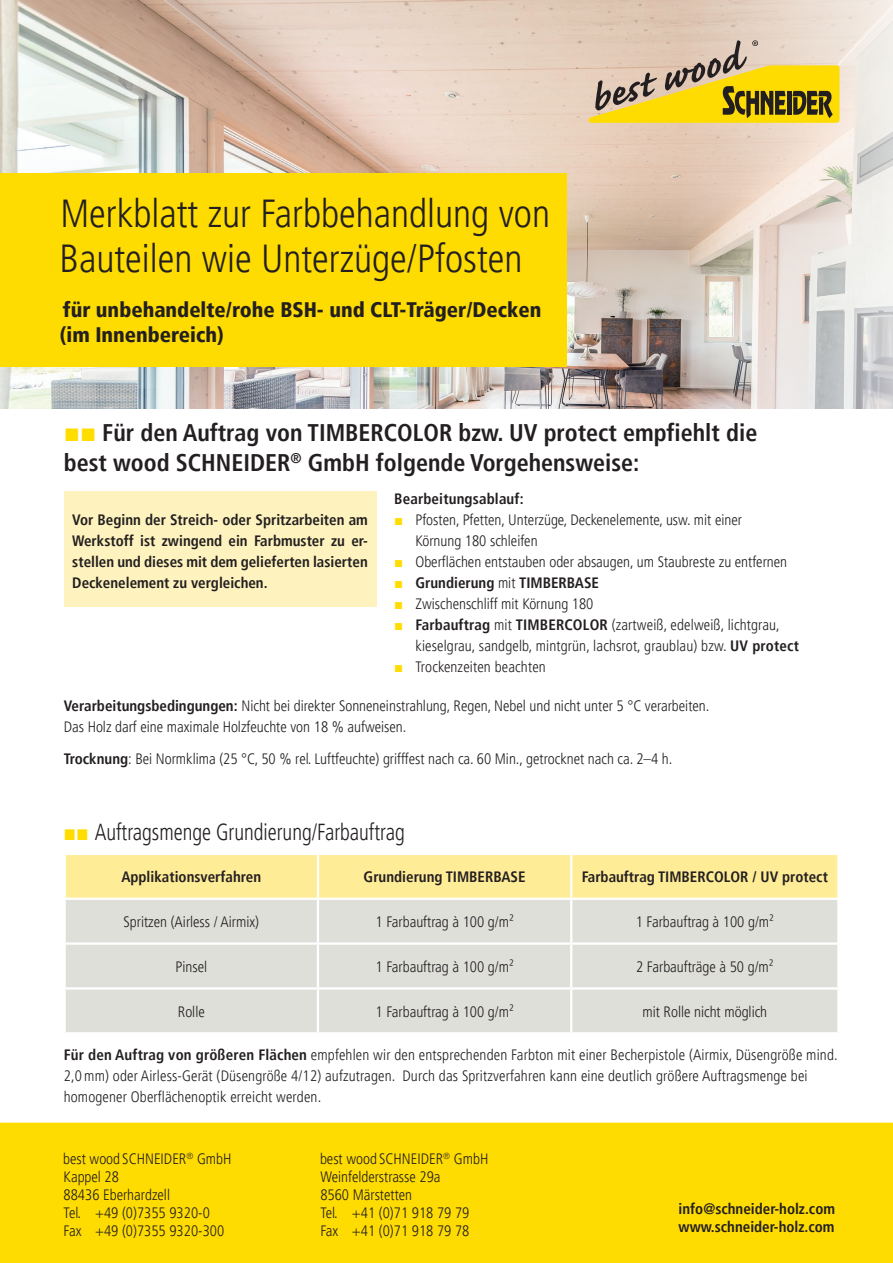
<style>
.page{position:relative;width:893px;height:1263px;background:#fff}
.page>*{position:absolute;margin:0;border:0;box-sizing:border-box;transform-origin:0 0}
.t1{font:300 condensed 39px/45px "Frutiger LT Pro";color:#231f20}
.Head_2{font:700 condensed 24px/30px "Frutiger LT Pro";color:#231f20}
.Head_3{font:300 condensed 23.1px "Frutiger LT Pro";color:#231f20;scale:.91 1}
.t2{font:900 condensed 21px/25.2px "Frutiger LT Pro";color:#231f20}
.Eigenschaften_S1{font:300 condensed 15px/21px "Frutiger LT Pro";color:#231f20}
.t3{font:700 condensed 15px/21px "Frutiger LT Pro";color:#231f20;text-align:justify}
.s1{font-family:"Arial";font-stretch:normal;font-size:27px;color:#ffdd01}
.s2{font-family:"Arial";font-weight:700;font-stretch:normal;color:#ffdd01}
.s3{font-family:"Arial";font-stretch:normal;color:#ffdd01}
.s4{font-weight:300}
.s5{font-weight:700}
</style>
<div class="page">
<img style="left:0;top:0;width:893px;height:408px">
<div style="left:64px;top:492px;width:312px;height:115px;background:#fef3be"></div>
<div style="left:0;top:1123px;width:893px;height:140px;background:#ffdc01"></div>
<div style="left:0;top:173px;width:567px;height:194px;background:#ffdc01"></div>
<div style="left:66px;top:855px;width:771px;height:43px;background:#ffec96"></div>
<div style="left:66px;top:900px;width:771px;height:132px;background:#dfdfda"></div>
<hr style="left:317px;top:855px;width:2px;height:43px;background:#fff">
<hr style="left:570px;top:855px;width:2px;height:43px;background:#fff">
<hr style="left:317px;top:900px;width:2px;height:42px;background:#fff">
<hr style="left:570px;top:900px;width:2px;height:42px;background:#fff">
<hr style="left:64px;top:942px;width:254px;height:3px;background:#fff">
<hr style="left:318px;top:942px;width:253px;height:3px;background:#fff">
<hr style="left:317px;top:945px;width:2px;height:42px;background:#fff">
<hr style="left:571px;top:942px;width:268px;height:3px;background:#fff">
<hr style="left:570px;top:945px;width:2px;height:42px;background:#fff">
<hr style="left:64px;top:987px;width:254px;height:2px;background:#fff">
<hr style="left:318px;top:987px;width:253px;height:2px;background:#fff">
<hr style="left:317px;top:989px;width:2px;height:43px;background:#fff">
<hr style="left:571px;top:987px;width:268px;height:2px;background:#fff">
<hr style="left:570px;top:989px;width:2px;height:43px;background:#fff">
<svg style="left:589px;top:40px;width:250px;height:83px;background:#d0b85e"></svg>
<p class="t1" style="left:60px;top:192px;width:492px">Merkblatt zur Farbbehandlung von<br>Bauteilen wie Unterzüge/Pfosten</p>
<p class="t2" style="left:60px;top:297px;width:483px">für unbehandelte/rohe BSH- und CLT-Träger/Decken (im Innenbereich)</p>
<p class="Head_2" style="left:64px;top:418px;width:695px"><span class="s1">■■</span> Für den Auftrag von TIMBERCOLOR bzw. UV protect empfiehlt die best wood SCHNEIDER<sup>®</sup> GmbH folgende Vorgehensweise:</p>
<p class="t3" style="left:394px;top:488px;width:131px">Bearbeitungsablauf:</p>
<p class="Eigenschaften_S1" style="left:415px;top:509px;width:328px;text-indent:-21px"><span class="s2">■</span> Pfosten, Pfetten, Unterzüge, Deckenelemente, usw. mit einer<br>Körnung 180 schleifen</p>
<p class="Eigenschaften_S1" style="left:394px;top:551px;width:394px"><span class="s2">■</span> Oberflächen entstauben oder absaugen, um Staubreste zu entfernen</p>
<p class="t3" style="left:394px;top:572px;width:206px"><span class="s3">■</span> Grundierung <span class="s4">mit</span> TIMBERBASE</p>
<p class="Eigenschaften_S1" style="left:394px;top:593px;width:201px"><span class="s2">■</span> Zwischenschliff mit Körnung 180</p>
<p class="Eigenschaften_S1" style="left:415px;top:614px;width:385px;text-indent:-21px"><span class="s2">■</span> <span class="s5">Farbauftrag</span> mit <span class="s5">TIMBERCOLOR</span> (zartweiß, edelweiß, lichtgrau, kieselgrau, sandgelb, mintgrün, lachsrot, graublau) bzw. <span class="s5">UV protect</span></p>
<p class="Eigenschaften_S1" style="left:394px;top:656px;width:153px"><span class="s2">■</span> Trockenzeiten beachten</p>
<p class="t3" style="left:72px;top:509px;width:297px">Vor Beginn der Streich- oder Spritzarbeiten am Werkstoff ist zwingend ein Farbmuster zu er&shy;stellen und dieses mit dem gelieferten lasierten Deckenelement zu vergleichen.</p>
<p class="Eigenschaften_S1" style="left:64px;top:696px;width:647px"><span class="s5">Verarbeitungsbedingungen:</span> Nicht bei direkter Sonneneinstrahlung, Regen, Nebel und nicht unter 5 °C verarbeiten.<br>Das Holz darf eine maximale Holzfeuchte von 18 % aufweisen.</p>
<p class="Eigenschaften_S1" style="left:64px;top:748px;width:610px"><span class="s5">Trocknung</span>: Bei Normklima (25 °C, 50 % rel. Luftfeuchte) grifffest nach ca. 60 Min., getrocknet nach ca. 2–4 h.</p>
<p class="Head_3" style="left:64px;top:819px;width:376px"><span class="s2">■■</span> Auftragsmenge Grundierung/Farbauftrag</p>
<p class="t3" style="left:121px;top:866px;width:141px">Applikationsverfahren</p>
<p class="t3" style="left:364px;top:866px;width:163px">Grundierung TIMBERBASE</p>
<p class="t3" style="left:582px;top:866px;width:248px">Farbauftrag TIMBERCOLOR / UV protect</p>
<p class="Eigenschaften_S1" style="left:124px;top:911px;width:137px">Spritzen (Airless / Airmix)</p>
<p class="Eigenschaften_S1" style="left:376px;top:911px;width:140px">1 Farbauftrag à 100 g/m²</p>
<p class="Eigenschaften_S1" style="left:636px;top:911px;width:140px">1 Farbauftrag à 100 g/m²</p>
<p class="Eigenschaften_S1" style="left:175px;top:956px;width:33px">Pinsel</p>
<p class="Eigenschaften_S1" style="left:376px;top:956px;width:140px">1 Farbauftrag à 100 g/m²</p>
<p class="Eigenschaften_S1" style="left:636px;top:956px;width:139px">2 Farbaufträge à 50 g/m²</p>
<p class="Eigenschaften_S1" style="left:178px;top:1001px;width:28px">Rolle</p>
<p class="Eigenschaften_S1" style="left:376px;top:1001px;width:140px">1 Farbauftrag à 100 g/m²</p>
<p class="Eigenschaften_S1" style="left:642px;top:1001px;width:126px">mit Rolle nicht möglich</p>
<p class="Eigenschaften_S1" style="left:64px;top:1044px;width:775px"><span class="s5">Für den Auftrag von größeren Flächen</span> empfehlen wir den entsprechenden Farbton mit einer Becherpistole (Airmix, Düsengröße mind.<br>2,0mm) oder Airless-Gerät (Düsengröße 4/12) aufzutragen. Durch das Spritzverfahren kann eine deutlich größere Auftragsmenge bei homogener Oberflächenoptik erreicht werden.</p>
<p class="Eigenschaften_S1" style="left:63px;top:1148px;width:170px">best wood SCHNEIDER<sup>®</sup> GmbH</p>
<p class="Eigenschaften_S1" style="left:64px;top:1166px;width:57px">Kappel 28</p>
<p class="Eigenschaften_S1" style="left:64px;top:1184px;width:108px">88436 Eberhardzell</p>
<p class="Eigenschaften_S1" style="left:64px;top:1202px;width:148px">Tel. +49 (0)7355 9320-0</p>
<p class="Eigenschaften_S1" style="left:64px;top:1220px;width:162px">Fax +49 (0)7355 9320-300</p>
<p class="Eigenschaften_S1" style="left:320px;top:1148px;width:170px">best wood SCHNEIDER<sup>®</sup> GmbH</p>
<p class="Eigenschaften_S1" style="left:320px;top:1166px;width:122px">Weinfelderstrasse 29a</p>
<p class="Eigenschaften_S1" style="left:320px;top:1184px;width:93px">8560 Märstetten</p>
<p class="Eigenschaften_S1" style="left:320px;top:1202px;width:151px">Tel. +41 (0)71 918 79 79</p>
<p class="Eigenschaften_S1" style="left:320px;top:1220px;width:151px">Fax +41 (0)71 918 79 78</p>
<p class="t3" style="left:679px;top:1198px;width:158px">info@schneider-holz.com</p>
<p class="t3" style="left:679px;top:1216px;width:157px">www.schneider-holz.com</p>
</div>
